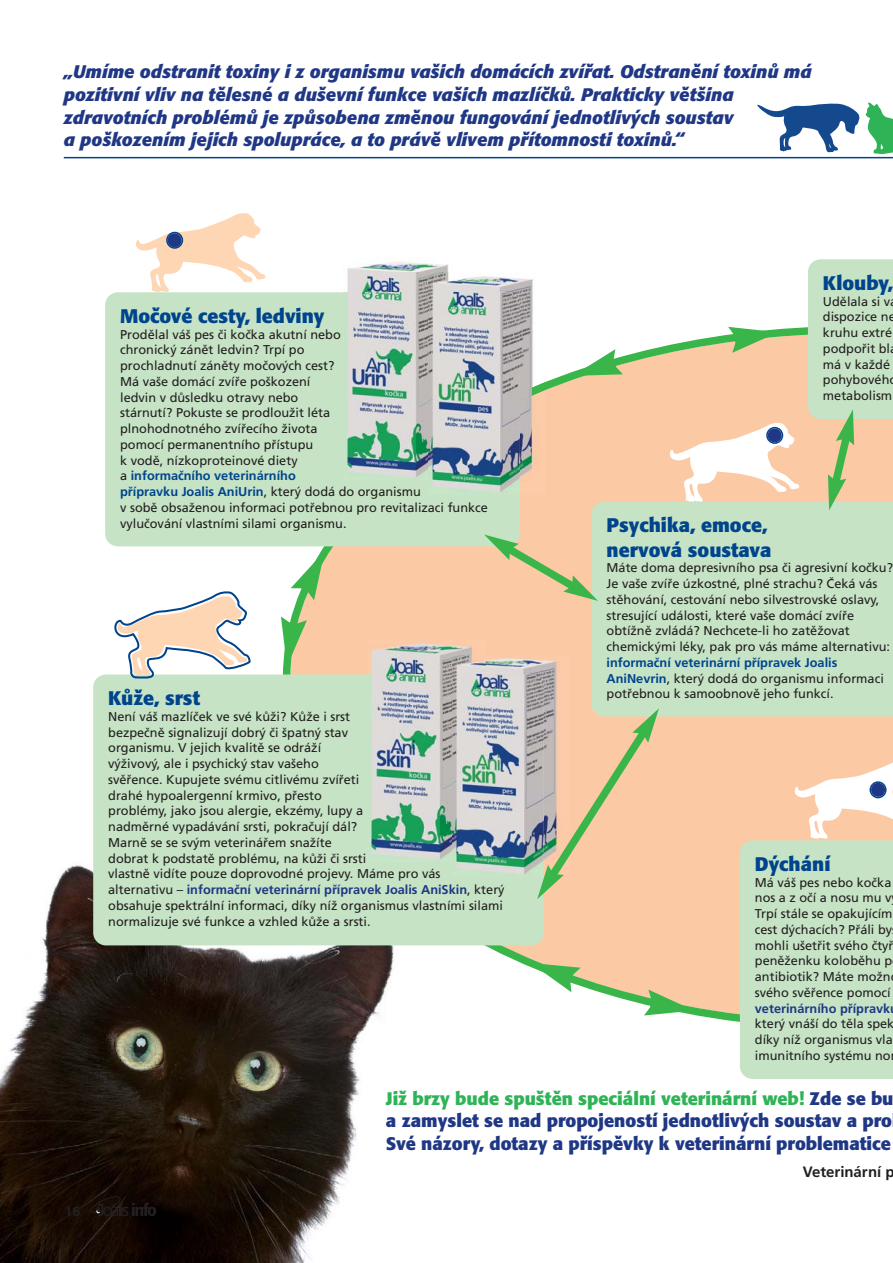
<style>
.page{position:relative;width:893px;height:1263px;background:#fff}
.page>*{position:absolute;margin:0;border:0;box-sizing:border-box;transform-origin:0 0}
.t1{font:700 19.5px/24.6px "Formata CE";color:#00448d}
.t2{font:italic 700 18px/22.6px "Formata CE";color:#1f3785}
.t3{font:700 18px/22.6px "Formata CE";color:#1f3785;text-align:justify}
.t4{font:700 15px "Frutiger CE";color:#231f20}
.t5{font:500 13.5px "Formata CE";color:#231f20}
.t6{font:12.75px/15.8px "Frutiger CE";color:#231f20}
.t7{font:700 12.75px "Frutiger CE";color:#1f3785}
.s1{font-weight:700;color:#00448d}
.s2{font-weight:700;color:#1f3785}
.s3{color:#2eb457}
</style>
<div class="page">
<img style="left:0;top:865px;width:365px;height:398px">
<svg style="left:283px;top:326px;width:610px;height:703px"></svg>
<svg style="left:90px;top:1196px;width:66px;height:20px"></svg>
<div style="left:592px;top:502px;width:301px;height:214px;background:#c6e4c5"></div>
<div style="left:105px;top:292px;width:415px;height:254px;background:#c6e4c5;border-radius:13px"></div>
<img style="left:344px;top:259px;width:117px;height:219px">
<img style="left:461px;top:276px;width:85px;height:106px">
<img style="left:520px;top:401px;width:26px;height:94px">
<img style="left:520px;top:382px;width:26px;height:19px">
<img style="left:428px;top:292px;width:92px;height:201px">
<div style="left:93px;top:674px;width:451px;height:271px;background:#c6e4c5;border-radius:13px"></div>
<img style="left:368px;top:640px;width:117px;height:220px">
<img style="left:485px;top:655px;width:85px;height:53px">
<img style="left:452px;top:674px;width:92px;height:201px">
<hr style="left:64px;top:157px;width:829px;height:1px;background:#00448d">
<svg style="left:757px;top:102px;width:136px;height:52px"></svg>
<svg style="left:114px;top:591px;width:137px;height:88px"></svg>
<svg style="left:670px;top:423px;width:129px;height:79px"></svg>
<svg style="left:136px;top:213px;width:129px;height:79px"></svg>
<svg style="left:740px;top:760px;width:153px;height:319px;background:#d2e0c2"></svg>
<svg style="left:484px;top:534px;width:114px;height:67px;background:#dbc89a"></svg>
<svg style="left:728px;top:327px;width:50px;height:26px"></svg>
<svg style="left:573px;top:349px;width:50px;height:27px"></svg>
<svg style="left:531px;top:963px;width:50px;height:29px"></svg>
<svg style="left:644px;top:989px;width:50px;height:26px"></svg>
<svg style="left:291px;top:551px;width:34px;height:49px"></svg>
<svg style="left:281px;top:616px;width:26px;height:50px"></svg>
<svg style="left:537px;top:708px;width:122px;height:191px;background:#e0c49f"></svg>
<svg style="left:808px;top:259px;width:85px;height:251px;background:#d0dab6"></svg>
<p class="t2" style="left:64px;top:62px;width:749px">„Umíme odstranit toxiny i z organismu vašich domácích zvířat. Odstranění toxinů má pozitivní vliv na tělesné a duševní funkce vašich mazlíčků. Prakticky většina zdravotních problémů je způsobena změnou fungování jednotlivých soustav<br>a poškozením jejich spolupráce, a to právě vlivem přítomnosti toxinů.“</p>
<h1 class="t1" style="left:120px;top:305px;width:206px">Močové cesty, ledviny</h1>
<p class="t6" style="left:120px;top:327px;width:369px">Prodělal váš pes či kočka akutní nebo<br>chronický zánět ledvin? Trpí po<br>prochladnutí záněty močových cest?<br>Má vaše domácí zvíře poškození<br>ledvin v důsledku otravy nebo<br>stárnutí? Pokuste se prodloužit léta<br>plnohodnotného zvířecího života<br>pomocí permanentního přístupu<br>k vodě, nízkoproteinové diety<br>a <span class="s1">informačního veterinárního<br>přípravku Joalis AniUrin</span>, který dodá do organismu<br>v sobě obsaženou informaci potřebnou pro revitalizaci funkce vylučování vlastními silami organismu.</p>
<h1 class="t1" style="left:108px;top:687px;width:93px">Kůže, srst</h1>
<p class="t6" style="left:108px;top:710px;width:398px">Není váš mazlíček ve své kůži? Kůže i srst<br>bezpečně signalizují dobrý či špatný stav<br>organismu. V jejich kvalitě se odráží<br>výživový, ale i psychický stav vašeho<br>svěřence. Kupujete svému citlivému zvířeti<br>drahé hypoalergenní krmivo, přesto<br>problémy, jako jsou alergie, ekzémy, lupy a<br>nadměrné vypadávání srsti, pokračují dál?<br>Marně se se svým veterinářem snažíte<br>dobrat k podstatě problému, na kůži či srsti<br>vlastně vidíte pouze doprovodné projevy. Máme pro vás alternativu – <span class="s2">informační veterinární přípravek Joalis AniSkin</span>, který obsahuje spektrální informaci, díky níž organismus vlastními silami normalizuje své funkce a vzhled kůže a srsti.</p>
<h1 class="t1" style="left:823px;top:272px;width:72px">Klouby,</h1>
<p class="t6" style="left:823px;top:294px;width:74px">Udělala si v dispozice ne kruhu extré podpořit bl má v každé pohybovéh metabolism</p>
<h1 class="t1" style="left:607px;top:514px;width:166px">Psychika, emoce, nervová soustava</h1>
<p class="t6" style="left:607px;top:561px;width:288px">Máte doma depresivního psa či agresivní kočku?<br>Je vaše zvíře úzkostné, plné strachu? Čeká vás stěhování, cestování nebo silvestrovské oslavy, stresující události, které vaše domácí zvíře obtížně zvládá? Nechcete-li ho zatěžovat chemickými léky, pak pro vás máme alternativu:</p>
<p class="t6" style="left:607px;top:656px;width:279px"><span class="s1">informační veterinární přípravek Joalis<br>AniNevrin</span>, který dodá do organismu informaci potřebnou k samoobnově jeho funkcí.</p>
<h1 class="t1" style="left:755px;top:853px;width:77px">Dýchání</h1>
<p class="t6" style="left:755px;top:875px;width:140px">Má váš pes nebo kočka nos a z očí a nosu mu v<br>Trpí stále se opakujícím cest dýchacích? Přáli by mohli ušetřit svého čtyř peněženku koloběhu p antibiotik? Máte možn svého svěřence pomocí</p>
<p class="t7" style="left:755px;top:1003px;width:137px">veterinárního přípravk</p>
<p class="t6" style="left:755px;top:1017px;width:141px;text-align:justify">který vnáší do těla spek díky níž organismus vla imunitního systému no</p>
<p class="t5" style="left:65px;top:1205px;width:17px">16</p>
<h2 class="t3" style="left:386px;top:1088px;width:509px"><span class="s3">Již brzy bude spuštěn speciální veterinární web!</span> Zde se bu a zamyslet se nad propojeností jednotlivých soustav a pro Své názory, dotazy a příspěvky k veterinární problematice</h2>
<p class="t4" style="left:803px;top:1166px;width:93px">Veterinární p</p>
</div>
